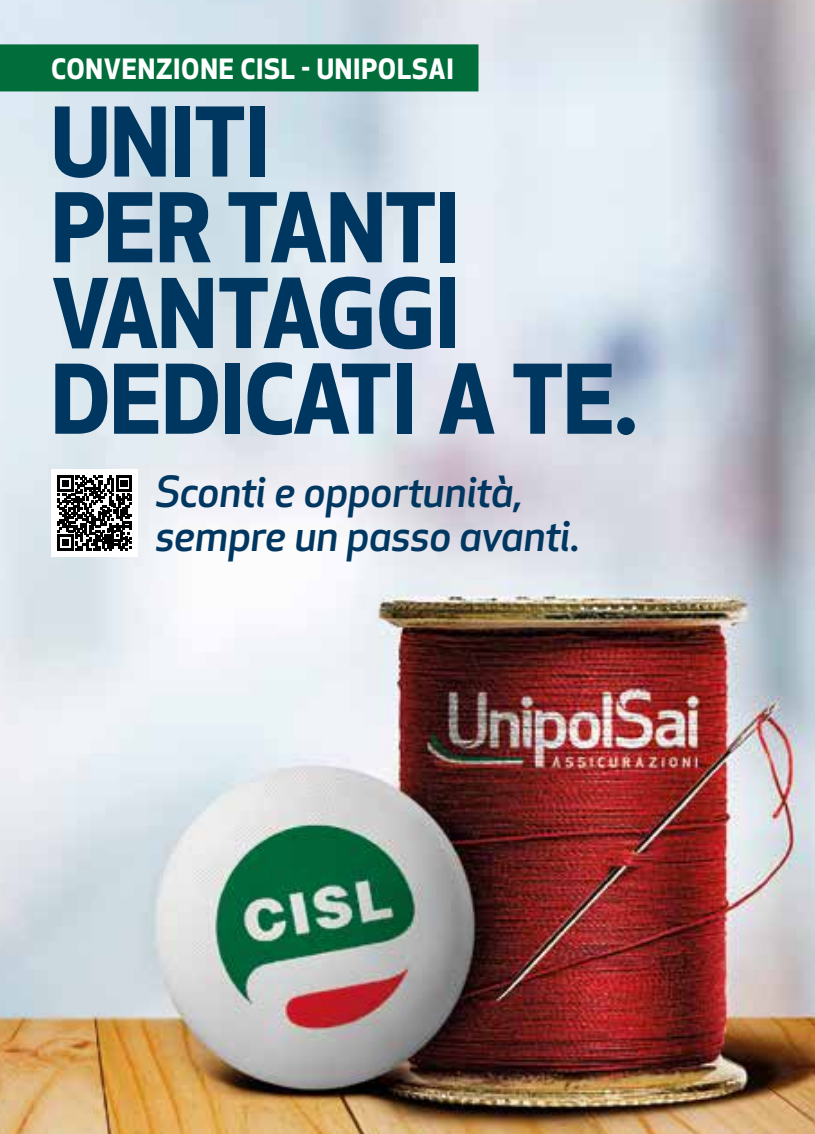
<style>
.page{position:relative;width:815px;height:1134px;background:#fff}
.page>*{position:absolute;margin:0;border:0;box-sizing:border-box;transform-origin:0 0}
.t1{font:700 93.5px/85.8px "Apex New";letter-spacing:-.01em;color:#003761}
.t2{font:italic 500 42px/43.8px "Apex New";letter-spacing:-.005em;color:#003761}
.t3{font:700 27.25px "Apex New";letter-spacing:.025em;color:#fff}
</style>
<div class="page">
<img style="left:0;top:0;width:815px;height:1134px">
<div style="left:0;top:45px;width:478px;height:46px;background:#006d3a"></div>
<div style="left:51px;top:469px;width:87px;height:88px;background:#fff"></div>
<svg style="left:57px;top:476px;width:75px;height:75px"></svg>
<p class="t3" style="left:51px;top:49px;width:404px">CONVENZIONE CISL - UNIPOLSAI</p>
<h1 class="t1" style="left:51px;top:95px;width:588px">UNITI<br>PER TANTI<br>VANTAGGI<br>DEDICATI A TE.</h1>
<p class="t2" style="left:155px;top:469px;width:426px">Sconti e opportunità, sempre un passo avanti.</p>
</div>
